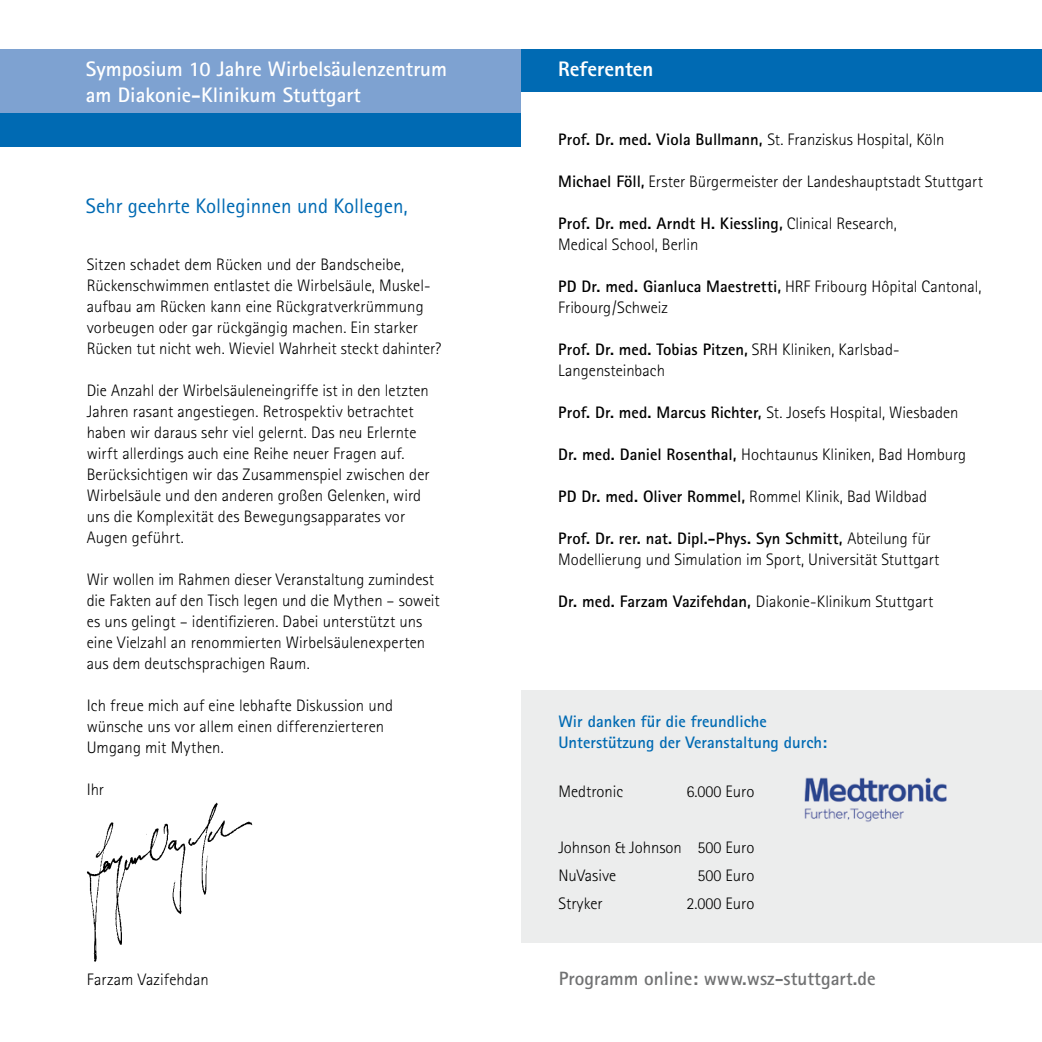
<style>
.page{position:relative;width:1042px;height:1042px;background:#fff}
.page>*{position:absolute;margin:0;border:0;box-sizing:border-box;transform-origin:0 0}
.t1{font:700 21px/26.2px "Rotis Sans Serif";color:#fff}
.t2{font:21px "Rotis Sans Serif";color:#006ab3}
.t3{font:800 21px "Rotis Sans Serif";color:#fff}
.t4{font:700 19.25px "Rotis Sans Serif";color:#707172}
.t5{font:300 16.62px/21px "Rotis Sans Serif";color:#000}
.t6{font:700 16.62px/21px "Rotis Sans Serif";color:#006ab3}
.t7{font:700 16.62px "Rotis Sans Serif";color:#000}
.s1{font-weight:300}
.s2{font-weight:700}
</style>
<div class="page">
<div style="left:521px;top:50px;width:521px;height:42px;background:#006ab3"></div>
<div style="left:0;top:113px;width:521px;height:34px;background:#006ab3"></div>
<div style="left:0;top:50px;width:521px;height:63px;background:#7ea2d1"></div>
<img style="left:87px;top:802px;width:166px;height:160px">
<div style="left:521px;top:690px;width:521px;height:253px;background:#eceded"></div>
<img style="left:804px;top:777px;width:143px;height:45px">
<p class="t1" style="left:86px;top:56px;width:363px">Symposium 10 Jahre Wirbelsäulenzentrum am Diakonie-Klinikum Stuttgart</p>
<p class="t2" style="left:86px;top:194px;width:323px">Sehr geehrte Kolleginnen und Kollegen,</p>
<p class="t5" style="left:87px;top:254px;width:356px">Sitzen schadet dem Rücken und der Bandscheibe, Rückenschwimmen entlastet die Wirbelsäule, Muskel&shy;aufbau am Rücken kann eine Rückgratverkrümmung vorbeugen oder gar rückgängig machen. Ein starker Rücken tut nicht weh. Wieviel Wahrheit steckt dahinter?</p>
<p class="t5" style="left:87px;top:380px;width:344px">Die Anzahl der Wirbelsäuleneingriffe ist in den letzten Jahren rasant angestiegen. Retrospektiv betrachtet haben wir daraus sehr viel gelernt. Das neu Erlernte wirft allerdings auch eine Reihe neuer Fragen auf.<br>Berücksichtigen wir das Zusammenspiel zwischen der Wirbelsäule und den anderen großen Gelenken, wird uns die Komplexität des Bewegungsapparates vor Augen geführt.</p>
<p class="t5" style="left:87px;top:569px;width:355px">Wir wollen im Rahmen dieser Veranstaltung zumindest die Fakten auf den Tisch legen und die Mythen – soweit es uns gelingt – identifizieren. Dabei unterstützt uns eine Vielzahl an renommierten Wirbelsäulenexperten aus dem deutschsprachigen Raum.</p>
<p class="t5" style="left:87px;top:695px;width:308px">Ich freue mich auf eine lebhafte Diskussion und wünsche uns vor allem einen differenzierteren<br>Umgang mit Mythen.</p>
<p class="t5" style="left:87px;top:779px;width:19px">Ihr</p>
<p class="t5" style="left:87px;top:968px;width:124px">Farzam Vazifehdan</p>
<p class="t3" style="left:558px;top:55px;width:97px">Referenten</p>
<p class="t7" style="left:558px;top:129px;width:388px">Prof. Dr. med. Viola Bullmann, <span class="s1">St. Franziskus Hospital, Köln</span></p>
<p class="t5" style="left:558px;top:171px;width:426px"><span class="s2">Michael Föll,</span> Erster Bürgermeister der Landeshauptstadt Stuttgart</p>
<p class="t5" style="left:558px;top:213px;width:340px"><span class="s2">Prof. Dr. med. Arndt H. Kiessling,</span> Clinical Research,<br>Medical School, Berlin</p>
<p class="t5" style="left:558px;top:276px;width:425px"><span class="s2">PD Dr. med. Gianluca Maestretti,</span> HRF Fribourg Hôpital Cantonal,<br>Fribourg/Schweiz</p>
<p class="t5" style="left:558px;top:339px;width:343px"><span class="s2">Prof. Dr. med. Tobias Pitzen,</span> SRH Kliniken, Karlsbad-<br>Langensteinbach</p>
<p class="t5" style="left:558px;top:402px;width:402px"><span class="s2">Prof. Dr. med. Marcus Richter,</span> St. Josefs Hospital, Wiesbaden</p>
<p class="t5" style="left:558px;top:444px;width:409px"><span class="s2">Dr. med. Daniel Rosenthal,</span> Hochtaunus Kliniken, Bad Homburg</p>
<p class="t5" style="left:558px;top:486px;width:370px"><span class="s2">PD Dr. med. Oliver Rommel,</span> Rommel Klinik, Bad Wildbad</p>
<p class="t5" style="left:558px;top:528px;width:383px"><span class="s2">Prof. Dr. rer. nat. Dipl.-Phys. Syn Schmitt,</span> Abteilung für<br>Modellierung und Simulation im Sport, Universität Stuttgart</p>
<p class="t5" style="left:558px;top:591px;width:377px"><span class="s2">Dr. med. Farzam Vazifehdan,</span> Diakonie-Klinikum Stuttgart</p>
<p class="t6" style="left:558px;top:710px;width:270px">Wir danken für die freundliche<br>Unterstützung der Veranstaltung durch:</p>
<p class="t5" style="left:558px;top:780px;width:66px">Medtronic</p>
<p class="t5" style="left:686px;top:780px;width:69px">6.000 Euro</p>
<p class="t5" style="left:558px;top:833px;width:198px;line-height:28px">Johnson &amp; Johnson 500 Euro<br>NuVasive</p>
<p class="t5" style="left:697px;top:864px;width:58px">500 Euro</p>
<p class="t5" style="left:558px;top:892px;width:46px">Stryker</p>
<p class="t5" style="left:686px;top:892px;width:69px">2.000 Euro</p>
<p class="t4" style="left:559px;top:966px;width:318px">Programm online: www.wsz-stuttgart.de</p>
</div>
